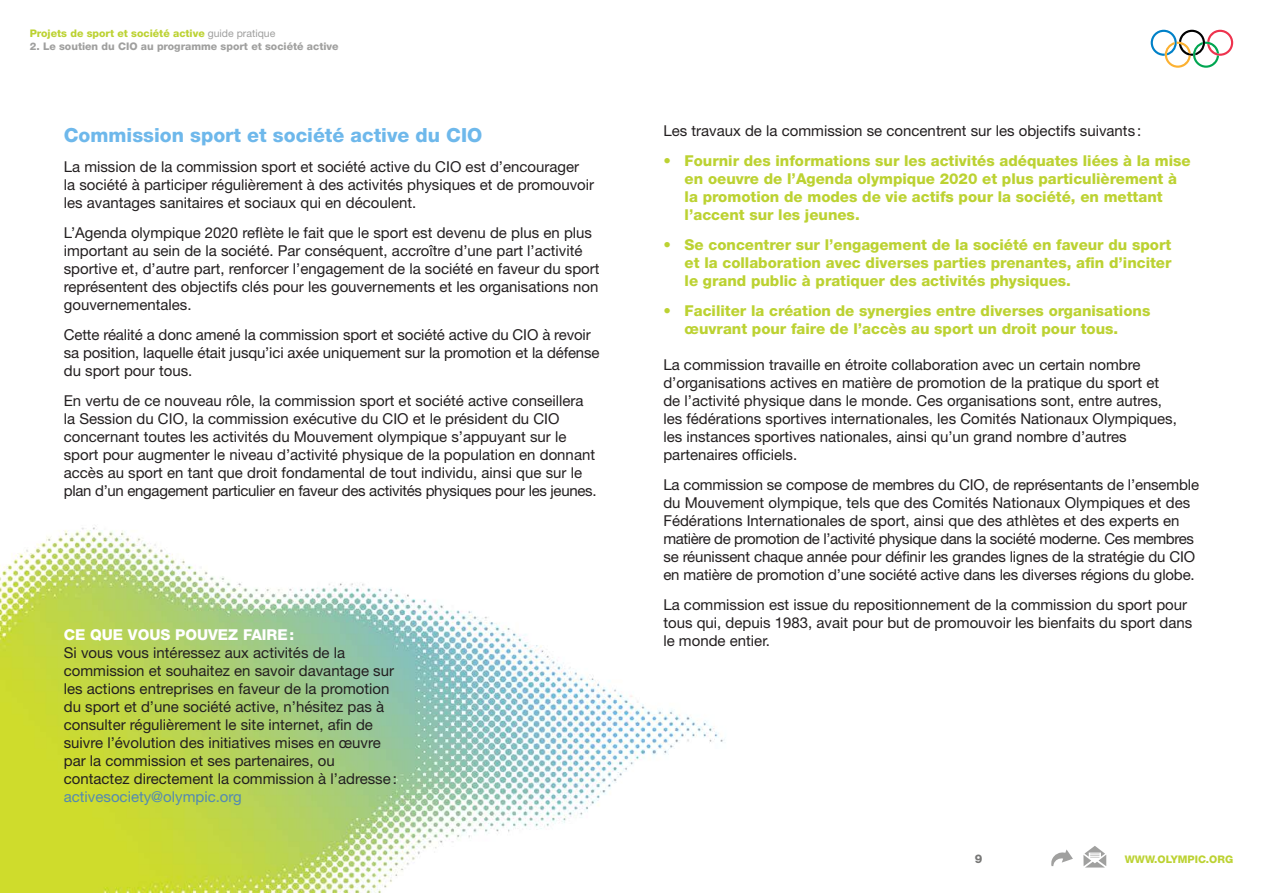
<style>
.page{position:relative;width:1263px;height:893px;background:#fff}
.page>*{position:absolute;margin:0;border:0;box-sizing:border-box;transform-origin:0 0}
.t1{font:800 19.5px "Helvetica Neue LT Std";color:#6eb8eb}
.t2{font:15px/18px "Helvetica Neue LT Std";color:#231f20}
.t3{font:800 15px/18px "Helvetica Neue LT Std";color:#bcd232}
.t4{font:15px "Helvetica Neue LT Std";color:#5389b2}
.t5{font:800 15px "Helvetica Neue LT Std";color:#fff}
.t6{font:800 12px "Helvetica Neue LT Std";color:#777776}
.t7{font:800 10.5px "Helvetica Neue LT Std";color:#bcd232}
.t8{font:800 10.5px "Helvetica Neue LT Std";color:#a0a09f}
.s1{font-weight:400;color:#a0a09f}
</style>
<div class="page">
<img style="left:0;top:29px;width:1234px;height:864px">
<svg style="left:1151px;top:30px;width:82px;height:38px"></svg>
<svg style="left:1083px;top:846px;width:23px;height:21px"></svg>
<svg style="left:1051px;top:849px;width:22px;height:17px"></svg>
<p class="t7" style="left:30px;top:27px;width:247px">Projets de sport et société active <span class="s1">guide pratique</span></p>
<p class="t8" style="left:30px;top:40px;width:310px">2. Le soutien du CIO au programme sport et société active</p>
<h1 class="t1" style="left:64px;top:123px;width:420px">Commission sport et société active du CIO</h1>
<p class="t2" style="left:64px;top:157px;width:532px">La mission de la commission sport et société active du CIO est d’encourager la société à participer régulièrement à des activités physiques et de promouvoir les avantages sanitaires et sociaux qui en découlent.</p>
<p class="t2" style="left:64px;top:223px;width:537px">L’Agenda olympique 2020 reflète le fait que le sport est devenu de plus en plus important au sein de la société. Par conséquent, accroître d’une part l’activité sportive et, d’autre part, renforcer l’engagement de la société en faveur du sport représentent des objectifs clés pour les gouvernements et les organisations non gouvernementales.</p>
<p class="t2" style="left:64px;top:325px;width:537px">Cette réalité a donc amené la commission sport et société active du CIO à revoir sa position, laquelle était jusqu’ici axée uniquement sur la promotion et la défense du sport pour tous.</p>
<p class="t2" style="left:64px;top:391px;width:534px">En vertu de ce nouveau rôle, la commission sport et société active conseillera la Session du CIO, la commission exécutive du CIO et le président du CIO concernant toutes les activités du Mouvement olympique s’appuyant sur le sport pour augmenter le niveau d’activité physique de la population en donnant accès au sport en tant que droit fondamental de tout individu, ainsi que sur le plan d’un engagement particulier en faveur des activités physiques pour les jeunes.</p>
<p class="t5" style="left:64px;top:626px;width:232px">CE QUE VOUS POUVEZ FAIRE:</p>
<p class="t2" style="left:64px;top:643px;width:335px">Si vous vous intéressez aux activités de la commission et souhaitez en savoir davantage sur les actions entreprises en faveur de la promotion du sport et d’une société active, n’hésitez pas à consulter régulièrement le site internet, afin de suivre l’évolution des initiatives mises en œuvre par la commission et ses partenaires, ou contactez directement la commission à l’adresse:</p>
<p class="t4" style="left:64px;top:788px;width:179px">activesociety@olympic.org</p>
<p class="t2" style="left:663px;top:121px;width:479px">Les travaux de la commission se concentrent sur les objectifs suivants :</p>
<p class="t3" style="left:685px;top:151px;width:507px;text-indent:-21px">• Fournir des informations sur les activités adéquates liées à la mise en oeuvre de l’Agenda olympique 2020 et plus particulièrement à la promotion de modes de vie actifs pour la société, en mettant l’accent sur les jeunes.</p>
<p class="t3" style="left:685px;top:235px;width:488px;text-align:justify;text-indent:-21px">• Se concentrer sur l’engagement de la société en faveur du sport et la collaboration avec diverses parties prenantes, afin d’inciter le grand public à pratiquer des activités physiques.</p>
<p class="t3" style="left:685px;top:301px;width:467px;text-indent:-21px">• Faciliter la création de synergies entre diverses organisations œuvrant pour faire de l’accès au sport un droit pour tous.</p>
<p class="t2" style="left:663px;top:355px;width:515px">La commission travaille en étroite collaboration avec un certain nombre d’organisations actives en matière de promotion de la pratique du sport et de l’activité physique dans le monde. Ces organisations sont, entre autres, les fédérations sportives internationales, les Comités Nationaux Olympiques, les instances sportives nationales, ainsi qu’un grand nombre d’autres partenaires officiels.</p>
<p class="t2" style="left:663px;top:475px;width:537px">La commission se compose de membres du CIO, de représentants de l’ensemble du Mouvement olympique, tels que des Comités Nationaux Olympiques et des Fédérations Internationales de sport, ainsi que des athlètes et des experts en matière de promotion de l’activité physique dans la société moderne. Ces membres se réunissent chaque année pour définir les grandes lignes de la stratégie du CIO en matière de promotion d’une société active dans les diverses régions du globe.</p>
<p class="t2" style="left:663px;top:595px;width:530px">La commission est issue du repositionnement de la commission du sport pour tous qui, depuis 1983, avait pour but de promouvoir les bienfaits du sport dans le monde entier.</p>
<p class="t6" style="left:975px;top:852px;width:9px">9</p>
<p class="t7" style="left:1125px;top:853px;width:110px">WWW.OLYMPIC.ORG</p>
</div>
